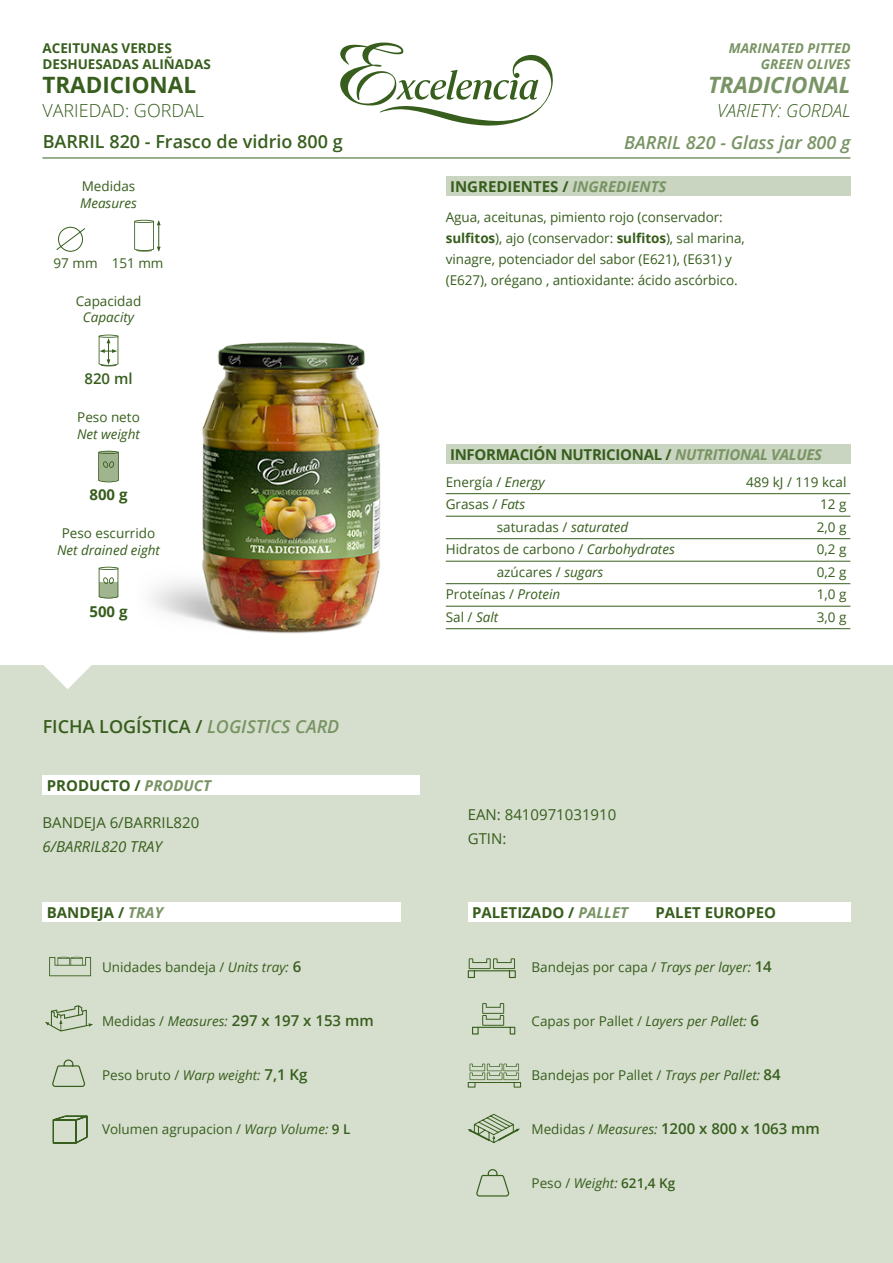
<style>
.page{position:relative;width:893px;height:1263px;background:#fff}
.page>*{position:absolute;margin:0;border:0;box-sizing:border-box;transform-origin:0 0}
.t1{font:italic 700 22.5px "Open Sans";color:#799464}
.t2{font:700 22.5px "Open Sans";color:#375e1d}
.t3{font:600 18px "Open Sans";color:#375e1d}
.t4{font:italic 600 18px "Open Sans";color:#799464}
.t5{font:300 18px "Open Sans";color:#375e1d}
.t6{font:italic 300 18px "Open Sans";color:#375e1d}
.t7{font:700 15px "Open Sans";color:#375e1d}
.t8{font:600 15px "Open Sans";color:#375e1d}
.t9{font:15px/24px "Open Sans";color:#375e1d}
.t10{font:700 15px "Open Sans";letter-spacing:-.02em;color:#375e1d}
.INGREDIENTES_-_COMPR{font:13.5px/21px "Open Sans";color:#375e1d}
.t11{font:italic 13.5px/16.5px "Open Sans";color:#375e1d}
.t12{font:700 13.5px/16.5px "Open Sans";color:#375e1d}
.t13{font:italic 700 13.5px/16.5px "Open Sans";color:#799464;text-align:right}
.s1{font-style:normal}
.s2{font-style:italic}
.s3{font-style:italic;color:#799464}
.s4{font-weight:600;font-size:15px}
.s5{font-weight:400;font-size:13.5px}
.s6{font-weight:400;font-style:italic;font-size:13.5px}
.s7{font-weight:600;font-style:normal;font-size:15px}
.s8{font-weight:600}
.s9{font-weight:700}
.s10{font-weight:600;font-style:normal}
</style>
<div class="page">
<div style="left:0;top:666px;width:893px;height:597px;background:#d6dfce"></div>
<svg style="left:43px;top:665px;width:50px;height:24px"></svg>
<hr style="left:42px;top:158px;width:808px;height:1px;background:#375e1d">
<svg style="left:340px;top:42px;width:213px;height:84px"></svg>
<div style="left:43px;top:902px;width:358px;height:20px;background:#fff"></div>
<div style="left:468px;top:902px;width:382px;height:20px;background:#fff"></div>
<svg style="left:467px;top:958px;width:49px;height:20px"></svg>
<svg style="left:467px;top:1064px;width:54px;height:24px"></svg>
<svg style="left:468px;top:1114px;width:52px;height:29px"></svg>
<svg style="left:472px;top:1003px;width:44px;height:32px"></svg>
<svg style="left:476px;top:1169px;width:34px;height:28px"></svg>
<svg style="left:52px;top:1059px;width:34px;height:28px"></svg>
<svg style="left:49px;top:957px;width:42px;height:19px"></svg>
<svg style="left:52px;top:1115px;width:36px;height:29px"></svg>
<svg style="left:45px;top:1005px;width:48px;height:26px"></svg>
<div style="left:43px;top:775px;width:377px;height:20px;background:#fff"></div>
<div style="left:446px;top:177px;width:404px;height:19px;background:#c9d5c0"></div>
<img style="left:131px;top:219px;width:315px;height:447px">
<div style="left:446px;top:445px;width:404px;height:19px;background:#c9d5c0"></div>
<hr style="left:446px;top:493px;width:404px;height:1px;background:#375e1d">
<hr style="left:446px;top:516px;width:404px;height:1px;background:#375e1d">
<hr style="left:446px;top:538px;width:404px;height:1px;background:#375e1d">
<hr style="left:446px;top:561px;width:404px;height:1px;background:#375e1d">
<hr style="left:446px;top:583px;width:404px;height:1px;background:#375e1d">
<hr style="left:446px;top:606px;width:404px;height:1px;background:#375e1d">
<hr style="left:446px;top:628px;width:404px;height:1px;background:#375e1d">
<div style="left:58px;top:227px;width:25px;height:25px;border:1px solid #375e1d;border-radius:50%"></div>
<svg style="left:56px;top:227px;width:30px;height:24px"></svg>
<svg style="left:134px;top:220px;width:27px;height:32px"></svg>
<svg style="left:99px;top:335px;width:19px;height:31px"></svg>
<svg style="left:98px;top:451px;width:21px;height:31px"></svg>
<svg style="left:99px;top:567px;width:19px;height:32px"></svg>
<p class="t12" style="left:42px;top:39px;width:170px">ACEITUNAS VERDES<br>DESHUESADAS ALIÑADAS</p>
<p class="t2" style="left:42px;top:69px;width:155px">TRADICIONAL</p>
<p class="t5" style="left:42px;top:98px;width:163px">VARIEDAD: GORDAL</p>
<p class="t13" style="left:729px;top:39px;width:123px">MARINATED PITTED<br>GREEN OLIVES</p>
<p class="t1" style="left:708px;top:69px;width:144px">TRADICIONAL</p>
<p class="t6" style="left:717px;top:98px;width:135px">VARIETY: GORDAL</p>
<h2 class="t3" style="left:43px;top:129px;width:301px">BARRIL 820 - Frasco de vidrio 800 g</h2>
<h2 class="t4" style="left:624px;top:130px;width:228px">BARRIL 820 - Glass jar 800 g</h2>
<p class="t11" style="left:80px;top:178px;width:58px"><span class="s1">Medidas<br></span>Measures</p>
<p class="INGREDIENTES_-_COMPR" style="left:54px;top:252px;width:111px">97 mm 151 mm</p>
<p class="INGREDIENTES_-_COMPR" style="left:76px;top:292px;width:67px;line-height:16.5px;text-align:center">Capacidad<br><span class="s2">Capacity</span></p>
<p class="t8" style="left:84px;top:369px;width:50px">820 ml</p>
<p class="t11" style="left:77px;top:409px;width:64px"><span class="s1">Peso neto<br></span>Net weight</p>
<p class="t7" style="left:89px;top:484px;width:40px">800 g</p>
<p class="t11" style="left:57px;top:525px;width:104px;text-align:center"><span class="s1">Peso escurrido<br></span>Net drained eight</p>
<p class="t7" style="left:89px;top:600px;width:40px">500 g</p>
<h2 class="t3" style="left:43px;top:714px;width:298px">FICHA LOGÍSTICA / <span class="s3">LOGISTICS CARD</span></h2>
<p class="t7" style="left:47px;top:775px;width:166px">PRODUCTO / <span class="s3">PRODUCT</span></p>
<p class="t9" style="left:43px;top:810px;width:158px">BANDEJA 6/BARRIL820<br><span class="s2">6/BARRIL820 TRAY</span></p>
<p class="t7" style="left:47px;top:902px;width:118px">BANDEJA / <span class="s3">TRAY</span></p>
<p class="INGREDIENTES_-_COMPR" style="left:102px;top:956px;width:201px">Unidades bandeja / <span class="s2">Units tray:</span> <span class="s4">6</span></p>
<p class="t8" style="left:102px;top:1010px;width:273px"><span class="s5">Medidas /</span> <span class="s6">Measures:</span> 297 x 197 x 153 mm</p>
<p class="t11" style="left:102px;top:1066px;width:207px"><span class="s1">Peso bruto /</span> Warp weight: <span class="s7">7,1 Kg</span></p>
<p class="INGREDIENTES_-_COMPR" style="left:102px;top:1118px;width:250px">Volumen agrupacion / <span class="s2">Warp Volume:</span> <span class="s8">9 L</span></p>
<p class="t7" style="left:450px;top:176px;width:218px">INGREDIENTES / <span class="s3">INGREDIENTS</span></p>
<p class="INGREDIENTES_-_COMPR" style="left:446px;top:206px;width:300px">Agua, aceitunas, pimiento rojo (conservador: <span class="s9">sulfitos</span>), ajo (conservador: <span class="s9">sulfitos</span>), sal marina, vinagre, potenciador del sabor (E621), (E631) y (E627), orégano , antioxidante: ácido ascórbico.</p>
<p class="t10" style="left:450px;top:444px;width:374px">INFORMACIÓN NUTRICIONAL / <span class="s3">NUTRITIONAL VALUES</span></p>
<p class="INGREDIENTES_-_COMPR" style="left:446px;top:471px;width:100px">Energía / <span class="s2">Energy</span></p>
<p class="INGREDIENTES_-_COMPR" style="left:746px;top:471px;width:102px">489 kJ / 119 kcal</p>
<p class="INGREDIENTES_-_COMPR" style="left:446px;top:494px;width:81px">Grasas / <span class="s2">Fats</span></p>
<p class="INGREDIENTES_-_COMPR" style="left:820px;top:494px;width:28px">12 g</p>
<p class="INGREDIENTES_-_COMPR" style="left:497px;top:516px;width:133px">saturadas / <span class="s2">saturated</span></p>
<p class="INGREDIENTES_-_COMPR" style="left:817px;top:516px;width:31px">2,0 g</p>
<p class="INGREDIENTES_-_COMPR" style="left:446px;top:539px;width:231px">Hidratos de carbono / <span class="s2">Carbohydrates</span></p>
<p class="INGREDIENTES_-_COMPR" style="left:817px;top:539px;width:31px">0,2 g</p>
<p class="INGREDIENTES_-_COMPR" style="left:497px;top:561px;width:108px">azúcares / <span class="s2">sugars</span></p>
<p class="INGREDIENTES_-_COMPR" style="left:817px;top:561px;width:31px">0,2 g</p>
<p class="INGREDIENTES_-_COMPR" style="left:446px;top:584px;width:116px">Proteínas / <span class="s2">Protein</span></p>
<p class="INGREDIENTES_-_COMPR" style="left:817px;top:584px;width:31px">1,0 g</p>
<p class="INGREDIENTES_-_COMPR" style="left:446px;top:606px;width:54px">Sal / <span class="s2">Salt</span></p>
<p class="INGREDIENTES_-_COMPR" style="left:817px;top:606px;width:31px">3,0 g</p>
<p class="t9" style="left:468px;top:802px;width:150px">EAN: 8410971031910</p>
<p class="t9" style="left:468px;top:826px;width:40px">GTIN:</p>
<p class="t7" style="left:472px;top:902px;width:158px">PALETIZADO / <span class="s3">PALLET</span></p>
<p class="t7" style="left:655px;top:902px;width:122px">PALET EUROPEO</p>
<p class="INGREDIENTES_-_COMPR" style="left:531px;top:956px;width:242px">Bandejas por capa / <span class="s2">Trays per layer:</span> <span class="s4">14</span></p>
<p class="t11" style="left:531px;top:1012px;width:229px"><span class="s1">Capas por Pallet /</span> Layers per Pallet: <span class="s7">6</span></p>
<p class="INGREDIENTES_-_COMPR" style="left:531px;top:1064px;width:251px">Bandejas por Pallet / <span class="s2">Trays per Pallet:</span> <span class="s4">84</span></p>
<p class="t8" style="left:532px;top:1118px;width:290px"><span class="s5">Medidas /</span> <span class="s6">Measures:</span> 1200 x 800 x 1063 mm</p>
<p class="t11" style="left:531px;top:1174px;width:145px"><span class="s1">Peso /</span> Weight: <span class="s10">621,4 Kg</span></p>
</div>
